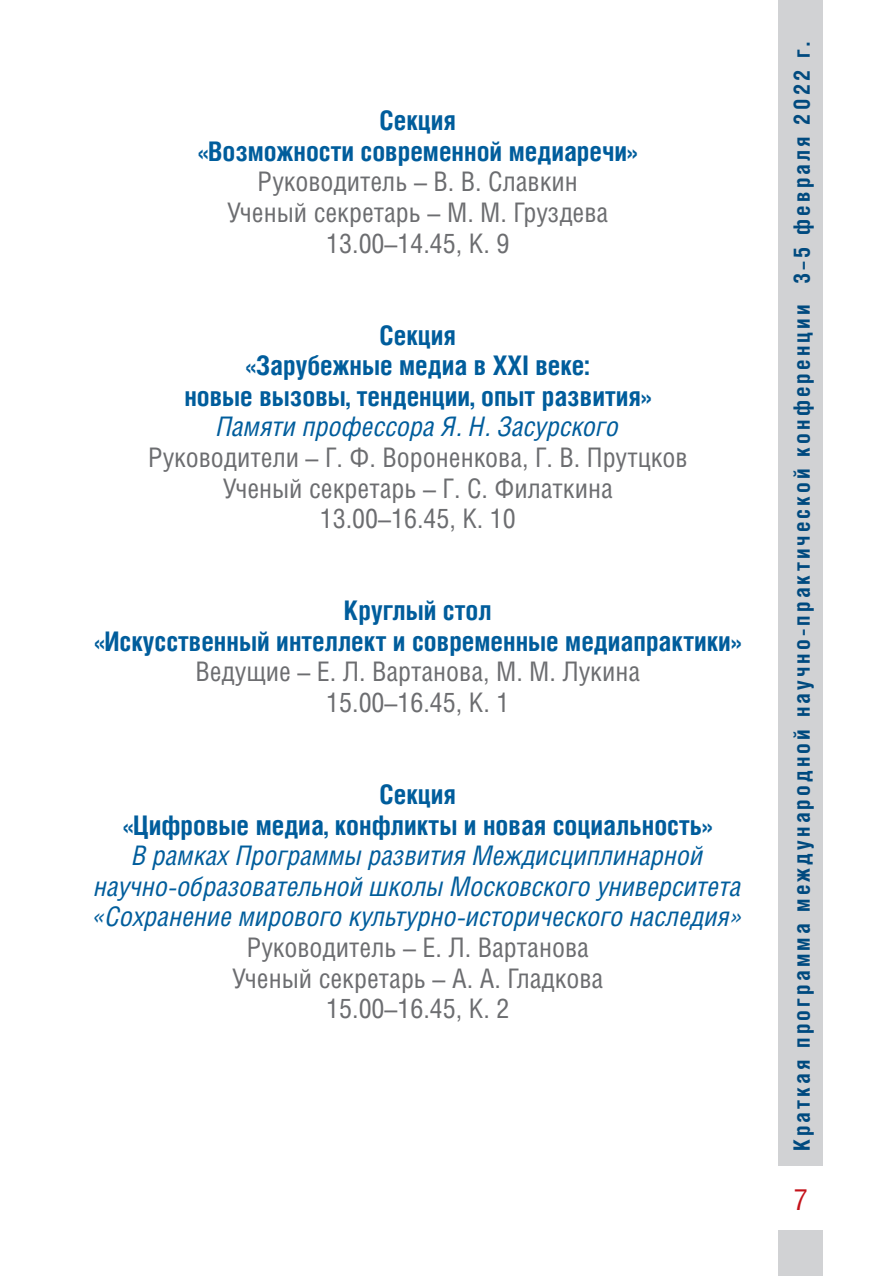
<style>
.page{position:relative;width:893px;height:1276px;background:#fff}
.page>*{position:absolute;margin:0;border:0;box-sizing:border-box;transform-origin:0 0}
.t1{font:29.25px "Helios Cond";color:#c4121a}
.rukovoditel{font:27px "Helios Cond";color:#6c6d70}
.Nazv_seccii{font:700 27px/30.6px "Helios Cond";color:#005d9c;text-align:center}
.Nazv_seccii-2{font:italic 27px/30.6px "Helios Cond";color:#005d9c;text-align:center}
.t2{font:700 22.5px "Helios Cond";letter-spacing:.14em;color:#004a7f}
</style>
<div class="page">
<div style="left:778px;top:0;width:45px;height:1276px;background:#d1d2d4"></div>
<div style="left:769px;top:1166px;width:63px;height:63px;background:#fff"></div>
<p class="Nazv_seccii" style="left:379px;top:104px;width:78px">Секция</p>
<p class="Nazv_seccii" style="left:198px;top:135px;width:441px">«Возможности современной медиаречи»</p>
<p class="rukovoditel" style="left:258px;top:166px;width:322px">Руководитель – В. В. Славкин</p>
<p class="rukovoditel" style="left:227px;top:196px;width:382px">Ученый секретарь – М. М. Груздева</p>
<p class="rukovoditel" style="left:326px;top:227px;width:185px">13.00–14.45, К. 9</p>
<p class="Nazv_seccii" style="left:379px;top:319px;width:78px">Секция</p>
<p class="Nazv_seccii" style="left:184px;top:349px;width:468px">«Зарубежные медиа в XXI веке:<br>новые вызовы, тенденции, опыт развития»</p>
<p class="Nazv_seccii-2" style="left:216px;top:411px;width:404px">Памяти профессора Я. Н. Засурского</p>
<p class="rukovoditel" style="left:148px;top:441px;width:541px">Руководители – Г. Ф. Вороненкова, Г. В. Прутцков</p>
<p class="rukovoditel" style="left:223px;top:472px;width:392px">Ученый секретарь – Г. С. Филаткина</p>
<p class="rukovoditel" style="left:320px;top:502px;width:197px">13.00–16.45, К. 10</p>
<p class="Nazv_seccii" style="left:344px;top:594px;width:149px">Круглый стол</p>
<p class="Nazv_seccii" style="left:94px;top:625px;width:648px">«Искусственный интеллект и современные медиапрактики»</p>
<p class="rukovoditel" style="left:195px;top:655px;width:446px">Ведущие – Е. Л. Вартанова, М. М. Лукина</p>
<p class="rukovoditel" style="left:326px;top:686px;width:185px">15.00–16.45, К. 1</p>
<p class="Nazv_seccii" style="left:379px;top:778px;width:78px">Секция</p>
<p class="Nazv_seccii" style="left:123px;top:809px;width:591px">«Цифровые медиа, конфликты и новая социальность»</p>
<p class="Nazv_seccii-2" style="left:94px;top:839px;width:649px">В рамках Программы развития Междисциплинарной научно-образовательной школы Московского университета</p>
<p class="Nazv_seccii-2" style="left:93px;top:901px;width:652px">«Сохранение мирового культурно-исторического наследия»</p>
<p class="rukovoditel" style="left:247px;top:931px;width:344px">Руководитель – Е. Л. Вартанова</p>
<p class="rukovoditel" style="left:232px;top:961px;width:372px">Ученый секретарь – А. А. Гладкова</p>
<p class="rukovoditel" style="left:326px;top:992px;width:185px">15.00–16.45, К. 2</p>
<p class="t2" style="left:788px;top:1151px;width:1110px;rotate:-90deg">Краткая программа международной научно-практической конференции 3–5 февраля 2022 г.</p>
<p class="t1" style="left:794px;top:1181px;width:16px">7</p>
</div>
